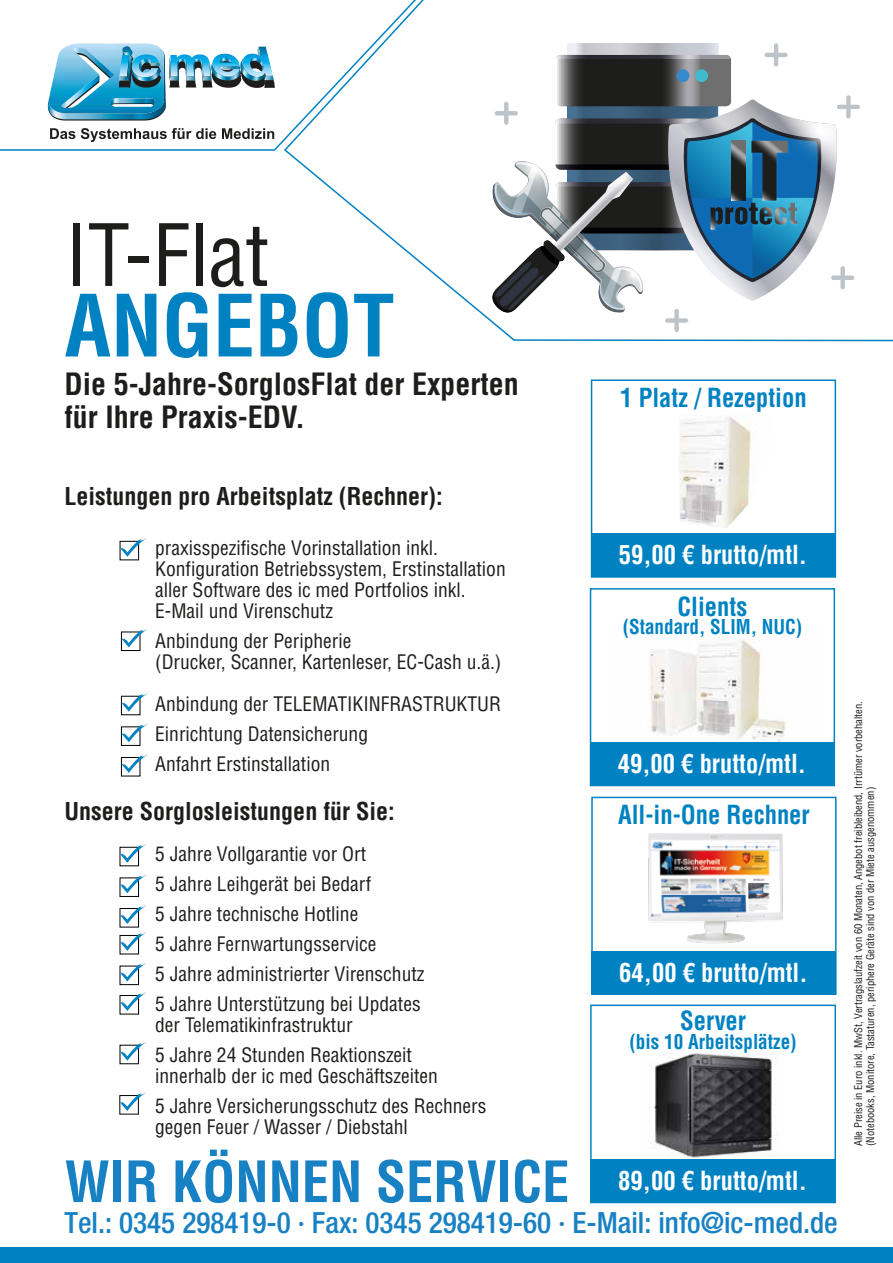
<style>
.page{position:relative;width:893px;height:1263px;background:#fff}
.page>*{position:absolute;margin:0;border:0;box-sizing:border-box;transform-origin:0 0}
.t1{font:condensed 83.7px "Helvetica LT";color:#1d1d1b}
.t2{font:700 condensed 83.7px "Helvetica LT";color:#0082c2}
.t3{font:700 condensed 55.5px "Helvetica LT";color:#1781c4}
.t4{font:700 condensed 30px/33px "Helvetica LT";color:#1d1d1b}
.t5{font:500 condensed 29.25px "Helvetica Neue LT";color:#1781c4}
.t6{font:700 condensed 25.65px "Helvetica LT";color:#fff;scale:.96 1}
.t7{font:700 condensed 25.65px "Helvetica LT";color:#0082c2;scale:.96 1}
.t8{font:700 condensed 24px "Helvetica LT";color:#1d1d1b}
.t9{font:700 condensed 19.95px "Helvetica LT";color:#0082c2;scale:.96 1}
.t10{font:condensed 19.5px/30px "Helvetica LT";color:#1d1d1b}
.t11{font:condensed 10.5px/12px "Helvetica LT";color:#1d1d1b}
</style>
<div class="page">
<svg style="left:0;top:104px;width:283px;height:47px"></svg>
<svg style="left:283px;top:0;width:610px;height:342px"></svg>
<img style="left:68px;top:43px;width:89px;height:3px">
<img style="left:48px;top:46px;width:227px;height:75px">
<img style="left:71px;top:48px;width:43px;height:30px">
<svg style="left:50px;top:128px;width:25px;height:11px"></svg>
<svg style="left:81px;top:128px;width:135px;height:14px"></svg>
<svg style="left:222px;top:128px;width:52px;height:11px"></svg>
<div style="left:0;top:1247px;width:893px;height:16px;background:#0082c2"></div>
<div style="left:591px;top:797px;width:245px;height:198px;background:#fff;border:2px solid #0082c2"></div>
<div style="left:590px;top:1004px;width:246px;height:199px;background:#fff;border:2px solid #0082c2"></div>
<img style="left:649px;top:1053px;width:126px;height:105px">
<div style="left:590px;top:1159px;width:245px;height:43px;background:#0082c2"></div>
<div style="left:590px;top:588px;width:245px;height:198px;background:#fff;border:2px solid #0082c2"></div>
<div style="left:591px;top:379px;width:245px;height:199px;background:#fff;border:2px solid #0082c2"></div>
<svg style="left:491px;top:43px;width:369px;height:289px"></svg>
<svg style="left:120px;top:538px;width:26px;height:19px"></svg>
<svg style="left:121px;top:693px;width:26px;height:19px"></svg>
<div style="left:121px;top:726px;width:19px;height:20px;border:1px solid #010101"></div>
<svg style="left:121px;top:724px;width:26px;height:18px"></svg>
<svg style="left:121px;top:754px;width:26px;height:19px"></svg>
<svg style="left:120px;top:844px;width:26px;height:19px"></svg>
<div style="left:120px;top:877px;width:19px;height:20px;border:1px solid #010101"></div>
<svg style="left:120px;top:875px;width:26px;height:18px"></svg>
<svg style="left:120px;top:905px;width:26px;height:19px"></svg>
<svg style="left:120px;top:932px;width:26px;height:19px"></svg>
<div style="left:120px;top:966px;width:19px;height:19px;border:1px solid #010101"></div>
<svg style="left:120px;top:963px;width:26px;height:18px"></svg>
<svg style="left:120px;top:992px;width:26px;height:19px"></svg>
<svg style="left:120px;top:1042px;width:26px;height:19px"></svg>
<div style="left:121px;top:632px;width:19px;height:19px;border:1px solid #010101"></div>
<svg style="left:121px;top:629px;width:26px;height:18px"></svg>
<svg style="left:119px;top:1092px;width:27px;height:19px"></svg>
<div style="left:591px;top:951px;width:245px;height:43px;background:#0082c2"></div>
<img style="left:649px;top:640px;width:137px;height:102px">
<div style="left:590px;top:742px;width:244px;height:43px;background:#0082c2"></div>
<div style="left:591px;top:534px;width:244px;height:43px;background:#0082c2"></div>
<img style="left:679px;top:416px;width:73px;height:112px">
<img style="left:593px;top:820px;width:244px;height:162px">
<h1 class="t1" style="left:65px;top:203px;width:206px">IT-Flat</h1>
<h1 class="t2" style="left:65px;top:273px;width:331px">ANGEBOT</h1>
<h3 class="t4" style="left:65px;top:368px;width:456px">Die 5-Jahre-SorglosFlat der Experten für Ihre Praxis-EDV.</h3>
<h3 class="t7" style="left:620px;top:382px;width:196px">1 Platz / Rezeption</h3>
<p class="t8" style="left:65px;top:481px;width:380px">Leistungen pro Arbeitsplatz (Rechner):</p>
<p class="t10" style="left:155px;top:537px;width:352px;line-height:21px">praxisspezifische Vorinstallation inkl.<br>Konfiguration Betriebssystem, Erstinstallation aller Software des ic med Portfolios inkl.<br>E-Mail und Virenschutz</p>
<p class="t10" style="left:155px;top:630px;width:348px;line-height:21px">Anbindung der Peripherie<br>(Drucker, Scanner, Kartenleser, EC-Cash u.ä.)</p>
<p class="t10" style="left:155px;top:689px;width:347px">Anbindung der TELEMATIKINFRASTRUKTUR<br>Einrichtung Datensicherung<br>Anfahrt Erstinstallation</p>
<p class="t8" style="left:65px;top:797px;width:332px">Unsere Sorglosleistungen für Sie:</p>
<p class="t10" style="left:155px;top:839px;width:271px">5 Jahre Vollgarantie vor Ort<br>5 Jahre Leihgerät bei Bedarf<br>5 Jahre technische Hotline<br>5 Jahre Fernwartungsservice<br>5 Jahre administrierter Virenschutz<br>5 Jahre Unterstützung bei Updates</p>
<p class="t10" style="left:155px;top:1010px;width:258px">der Telematikinfrastruktur<br>5 Jahre 24 Stunden Reaktionszeit</p>
<p class="t10" style="left:155px;top:1061px;width:333px">innerhalb der ic med Geschäftszeiten<br>5 Jahre Versicherungsschutz des Rechners</p>
<p class="t10" style="left:155px;top:1112px;width:254px">gegen Feuer / Wasser / Diebstahl</p>
<h2 class="t3" style="left:65px;top:1147px;width:506px">WIR KÖNNEN SERVICE</h2>
<h3 class="t5" style="left:65px;top:1205px;width:775px">Tel.: 0345 298419-0 · Fax: 0345 298419-60 · E-Mail: info@ic-med.de</h3>
<h3 class="t6" style="left:619px;top:539px;width:198px">59,00 € brutto/mtl.</h3>
<h3 class="t7" style="left:678px;top:590px;width:74px">Clients</h3>
<p class="t9" style="left:623px;top:614px;width:188px">(Standard, SLIM, NUC)</p>
<h3 class="t6" style="left:618px;top:748px;width:198px">49,00 € brutto/mtl.</h3>
<h3 class="t7" style="left:618px;top:799px;width:201px">All-in-One Rechner</h3>
<h3 class="t6" style="left:619px;top:956px;width:198px">64,00 € brutto/mtl.</h3>
<h3 class="t7" style="left:680px;top:1005px;width:70px">Server</h3>
<p class="t9" style="left:629px;top:1029px;width:176px">(bis 10 Arbeitsplätze)</p>
<h3 class="t6" style="left:618px;top:1164px;width:198px">89,00 € brutto/mtl.</h3>
<p class="t11" style="left:852px;top:1146px;width:446px;rotate:-90deg">Alle Preise in Euro inkl. MwSt, Vertragslaufzeit von 60 Monaten, Angebot freibleibend, Irrtümer vorbehalten. (Notebooks, Monitore, Tastaturen, periphere Geräte sind von der Miete ausgenommen)</p>
</div>
